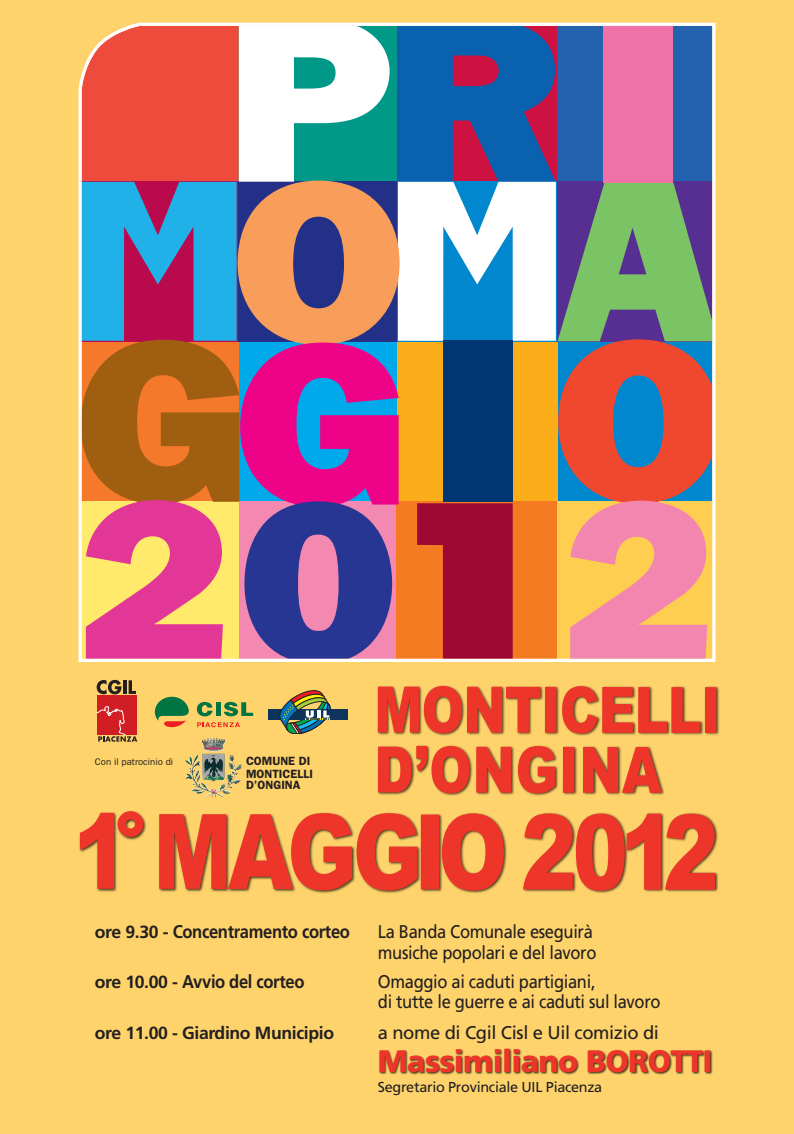
<style>
.page{position:relative;width:794px;height:1134px;background:#fed36b}
.page>*{position:absolute;margin:0;border:0;box-sizing:border-box;transform-origin:0 0}
.t1{font:900 104.44px "Arial";letter-spacing:-.085em;color:#ee3529;scale:.8 1}
.t2{font:900 64px/59.9px "Arial";letter-spacing:-.02em;color:#ee3529;scale:.8 1}
.t3{font:900 30.96px "Frutiger";letter-spacing:-.02em;color:#ee3529}
.t4{font:18.4px/20.8px "Frutiger";letter-spacing:-.02em;color:#231f20;scale:.9 1}
.t5{font:700 18.4px "Frutiger";letter-spacing:-.02em;color:#231f20;scale:.9 1}
.t6{font:18.4px "Frutiger";letter-spacing:-.02em;color:#231f20}
.t7{font:700 17.6px "Frutiger";letter-spacing:-.02em;color:#231f20}
.t8{font:14.4px "Frutiger";letter-spacing:-.02em;color:#231f20}
.t9{font:600 12px/12.8px "Franklin Gothic";color:#231f20}
.t10{font:9.6px "Franklin Gothic";color:#231f20}
.s1{font-size:92.52px}
.s2{font-size:17.6px}
</style>
<div class="page">
<svg style="left:78px;top:23px;width:637px;height:639px"></svg>
<img style="left:379px;top:1048px;width:334px;height:27px">
<img style="left:79px;top:679px;width:641px;height:214px">
<div style="left:97px;top:695px;width:39px;height:40px;background:#d11e24"></div>
<svg style="left:97px;top:680px;width:24px;height:14px"></svg>
<hr style="left:123px;top:680px;width:3px;height:14px;background:#231f20">
<svg style="left:129px;top:680px;width:7px;height:14px"></svg>
<svg style="left:96px;top:706px;width:41px;height:36px"></svg>
<div style="left:268px;top:709px;width:80px;height:11px;background:#0f345b"></div>
<svg style="left:278px;top:690px;width:55px;height:44px"></svg>
<svg style="left:155px;top:697px;width:35px;height:30px"></svg>
<svg style="left:197px;top:722px;width:43px;height:5px"></svg>
<svg style="left:197px;top:702px;width:15px;height:14px"></svg>
<div style="left:216px;top:702px;width:5px;height:14px;background:#017443"></div>
<svg style="left:224px;top:702px;width:29px;height:14px"></svg>
<img style="left:201px;top:738px;width:24px;height:13px">
<h2 class="t2" style="left:374px;top:677px;width:435px">MONTICELLI<br>D’ONGINA</h2>
<h1 class="t1" style="left:73px;top:774px;width:808px">1<span class="s1">°</span>MAGGIO 2012</h1>
<p class="t5" style="left:95px;top:924px;width:285px"><span class="s2">ore 9.30 -</span> Concentramento corteo</p>
<p class="t4" style="left:378px;top:923px;width:244px">La Banda Comunale eseguirà musiche popolari e del lavoro</p>
<p class="t5" style="left:95px;top:974px;width:234px"><span class="s2">ore 10.00 -</span> Avvio del corteo</p>
<p class="t4" style="left:378px;top:972px;width:315px">Omaggio ai caduti partigiani,<br>di tutte le guerre e ai caduti sul lavoro</p>
<p class="t7" style="left:95px;top:1026px;width:241px">ore 11.00 - Giardino Municipio</p>
<p class="t6" style="left:378px;top:1025px;width:283px">a nome di Cgil Cisl e Uil comizio di</p>
<p class="t8" style="left:378px;top:1081px;width:226px">Segretario Provinciale UIL Piacenza</p>
<p class="t10" style="left:95px;top:758px;width:80px">Con il patrocinio di</p>
<p class="t9" style="left:246px;top:755px;width:68px">COMUNE DI<br>MONTICELLI</p>
<p class="t9" style="left:246px;top:780px;width:56px">D’ONGINA</p>
<h3 class="t3" style="left:378px;top:1049px;width:336px">Massimiliano BOROTTI</h3>
</div>
